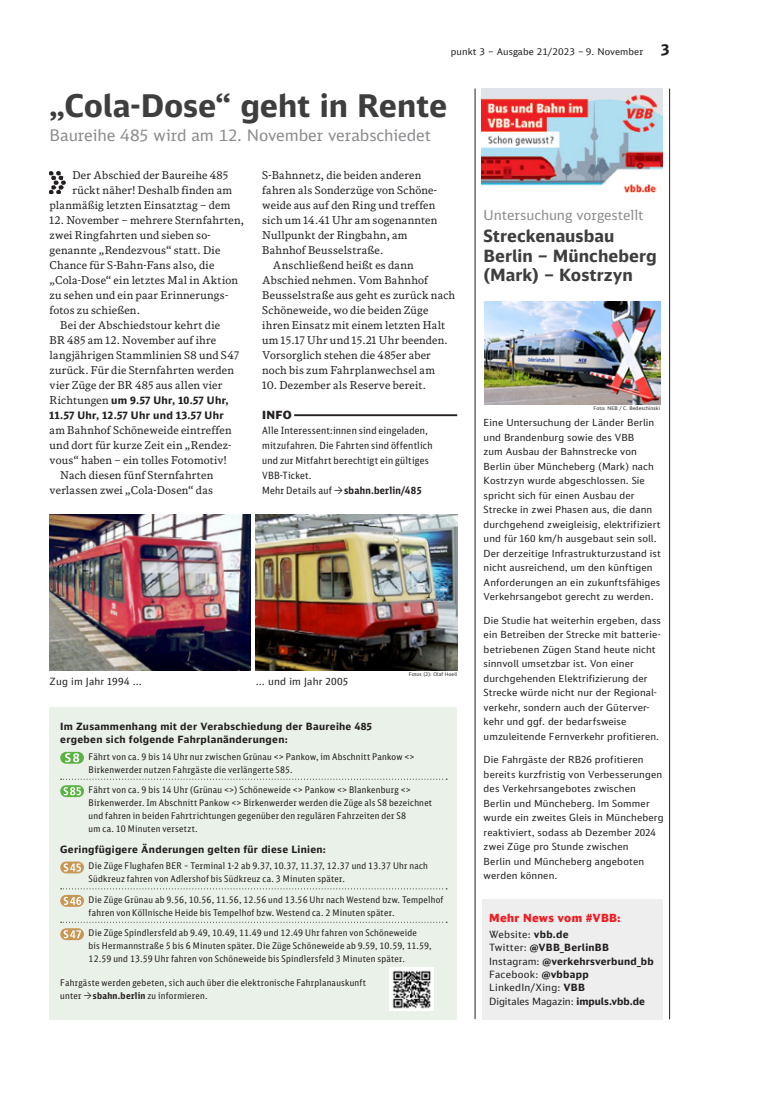
<style>
.page{position:relative;width:762px;height:1117px;background:#fff}
.page>*{position:absolute;margin:0;border:0;box-sizing:border-box;transform-origin:0 0}
.t1{font:700 31.25px "DB Sans Alternate";letter-spacing:-.005em;color:#3e3e3f}
.t2{font:700 16.88px/19.4px "DB Sans Alternate";color:#3e3e3f}
.t3{font:16px "DB Sans";letter-spacing:-.005em;color:#8a8c8f}
.t4{font:13.75px "DB Sans";letter-spacing:-.005em;color:#8a8c8f}
.t5{font:900 11.25px "DB Sans Alternate";letter-spacing:.02em;color:#ee1d23}
.t6{font:900 11.25px "DB Sans Alternate";color:#231f20}
.t7{font:10.75px "DB News";letter-spacing:.02em;color:#231f20}
.t8{font:700 10.38px/15px "DB Sans Alternate";letter-spacing:.03em;color:#231f20}
.t9{font:10px/13.4px "DB Sans Alternate";letter-spacing:.015em;color:#231f20}
.t10{font:10px/15px "DB Sans Cond";letter-spacing:.02em;color:#231f20}
.t11{font:700 10px/13.1px "DB Sans Alternate";letter-spacing:.03em;color:#231f20}
.t12{font:9.75px/14.5px "DB Sans Alternate";letter-spacing:.015em;color:#231f20}
.t13{font:9.38px "DB Sans";letter-spacing:.01em;color:#231f20}
.t14{font:9.12px/13.1px "DB Sans Cond";letter-spacing:.03em;color:#231f20}
.t15{font:5px "DB Sans Alternate";letter-spacing:.01em;color:#231f20}
.s1{font-weight:700;font-size:15px}
.s2{font-family:"DB News";font-weight:400;font-size:10.75px}
.s3{font-weight:700}
</style>
<div class="page">
<img style="left:482px;top:89px;width:180px;height:105px">
<hr style="left:475px;top:88px;width:1px;height:930px;background:#231f20">
<hr style="left:669px;top:89px;width:1px;height:930px;background:#231f20">
<div style="left:482px;top:899px;width:181px;height:120px;background:#eeeeef"></div>
<hr style="left:294px;top:414px;width:163px;height:2px;background:#231f20">
<div style="left:50px;top:707px;width:407px;height:312px;background:#eaf1e8"></div>
<svg style="left:61px;top:778px;width:386px;height:1px"></svg>
<svg style="left:61px;top:888px;width:386px;height:1px"></svg>
<svg style="left:61px;top:921px;width:386px;height:1px"></svg>
<svg style="left:60px;top:751px;width:24px;height:12px"></svg>
<svg style="left:65px;top:753px;width:14px;height:9px"></svg>
<svg style="left:60px;top:785px;width:24px;height:11px"></svg>
<svg style="left:60px;top:861px;width:24px;height:12px"></svg>
<svg style="left:64px;top:863px;width:17px;height:8px"></svg>
<svg style="left:60px;top:894px;width:24px;height:12px"></svg>
<svg style="left:64px;top:896px;width:17px;height:8px"></svg>
<svg style="left:60px;top:928px;width:24px;height:11px"></svg>
<svg style="left:64px;top:929px;width:17px;height:9px"></svg>
<img style="left:50px;top:171px;width:15px;height:23px">
<img style="left:50px;top:514px;width:201px;height:156px">
<img style="left:256px;top:514px;width:201px;height:156px">
<img style="left:390px;top:967px;width:43px;height:43px">
<img style="left:484px;top:301px;width:176px;height:103px">
<p class="t13" style="left:451px;top:46px;width:220px">punkt 3 – Ausgabe 21/2023 – 9. November <span class="s1">3</span></p>
<p class="t1" style="left:50px;top:86px;width:399px">„Cola-Dose“ geht in Rente</p>
<p class="t3" style="left:50px;top:125px;width:383px">Baureihe 485 wird am 12. November verabschiedet</p>
<p class="t7" style="left:72px;top:168px;width:157px">Der Abschied der Baureihe 485</p>
<p class="t7" style="left:72px;top:183px;width:161px">rückt näher! Deshalb finden am</p>
<p class="t7" style="left:50px;top:198px;width:182px">planmäßig letzten Einsatztag – dem</p>
<p class="t7" style="left:50px;top:213px;width:196px">12. November – mehrere Sternfahrten,</p>
<p class="t7" style="left:50px;top:228px;width:163px">zwei Ringfahrten und sieben so-</p>
<p class="t7" style="left:50px;top:243px;width:172px">genannte „Rendezvous“ statt. Die</p>
<p class="t7" style="left:50px;top:258px;width:166px">Chance für S-Bahn-Fans also, die</p>
<p class="t7" style="left:50px;top:273px;width:190px">„Cola-Dose“ ein letztes Mal in Aktion</p>
<p class="t7" style="left:50px;top:288px;width:180px">zu sehen und ein paar Erinnerungs-</p>
<p class="t7" style="left:50px;top:303px;width:92px">fotos zu schießen.</p>
<p class="t7" style="left:60px;top:318px;width:161px">Bei der Abschiedstour kehrt die</p>
<p class="t7" style="left:50px;top:333px;width:168px">BR 485 am 12. November auf ihre</p>
<p class="t7" style="left:50px;top:348px;width:191px">langjährigen Stammlinien S8 und S47</p>
<p class="t7" style="left:50px;top:363px;width:186px">zurück. Für die Sternfahrten werden</p>
<p class="t7" style="left:50px;top:378px;width:174px">vier Züge der BR 485 aus allen vier</p>
<p class="t8" style="left:50px;top:392px;width:181px"><span class="s2">Richtungen</span> um 9.57 Uhr, 10.57 Uhr,<br>11.57 Uhr, 12.57 Uhr und 13.57 Uhr</p>
<p class="t7" style="left:50px;top:423px;width:184px">am Bahnhof Schöneweide eintreffen</p>
<p class="t7" style="left:50px;top:438px;width:183px">und dort für kurze Zeit ein „Rendez-</p>
<p class="t7" style="left:50px;top:453px;width:179px">vous“ haben – ein tolles Fotomotiv!</p>
<p class="t7" style="left:60px;top:468px;width:155px">Nach diesen fünf Sternfahrten</p>
<p class="t7" style="left:50px;top:483px;width:165px">verlassen zwei „Cola-Dosen“ das</p>
<p class="t7" style="left:262px;top:168px;width:161px">S-Bahnnetz, die beiden anderen</p>
<p class="t7" style="left:262px;top:183px;width:176px">fahren als Sonderzüge von Schöne-</p>
<p class="t7" style="left:262px;top:198px;width:175px">weide aus auf den Ring und treffen</p>
<p class="t7" style="left:262px;top:213px;width:177px">sich um 14.41 Uhr am sogenannten</p>
<p class="t7" style="left:262px;top:228px;width:147px">Nullpunkt der Ringbahn, am</p>
<p class="t7" style="left:262px;top:243px;width:122px">Bahnhof Beusselstraße.</p>
<p class="t7" style="left:273px;top:258px;width:142px">Anschließend heißt es dann</p>
<p class="t7" style="left:262px;top:273px;width:167px">Abschied nehmen. Vom Bahnhof</p>
<p class="t7" style="left:262px;top:288px;width:194px">Beusselstraße aus geht es zurück nach</p>
<p class="t7" style="left:262px;top:303px;width:168px">Schöneweide, wo die beiden Züge</p>
<p class="t7" style="left:262px;top:318px;width:184px">ihren Einsatz mit einem letzten Halt</p>
<p class="t7" style="left:262px;top:333px;width:187px">um 15.17 Uhr und 15.21 Uhr beenden.</p>
<p class="t7" style="left:262px;top:348px;width:170px">Vorsorglich stehen die 485er aber</p>
<p class="t7" style="left:262px;top:363px;width:174px">noch bis zum Fahrplanwechsel am</p>
<p class="t7" style="left:262px;top:378px;width:165px">10. Dezember als Reserve bereit.</p>
<p class="t6" style="left:262px;top:407px;width:31px">Info</p>
<p class="t10" style="left:262px;top:422px;width:172px">Alle Interessent:innen sind eingeladen, mitzufahren. Die Fahrten sind öffentlich und zur Mitfahrt berechtigt ein gültiges VBB-Ticket.<br>Mehr Details auf <span class="s3">sbahn.berlin/485</span></p>
<p class="t9" style="left:50px;top:674px;width:94px">Zug im Jahr 1994 ...</p>
<p class="t9" style="left:256px;top:674px;width:93px">... und im Jahr 2005</p>
<p class="t15" style="left:409px;top:671px;width:50px">Fotos (2): Olaf Hoell</p>
<p class="t11" style="left:60px;top:719px;width:313px">Im Zusammenhang mit der Verabschiedung der Baureihe 485 ergeben sich folgende Fahrplanänderungen:</p>
<p class="t14" style="left:89px;top:749px;width:327px">Fährt von ca. 9 bis 14 Uhr nur zwischen Grünau &lt;&gt; Pankow, im Abschnitt Pankow &lt;&gt;<br>Birkenwerder nutzen Fahrgäste die verlängerte S85.</p>
<p class="t14" style="left:89px;top:782px;width:345px">Fährt von ca. 9 bis 14 Uhr (Grünau &lt;&gt;) Schöneweide &lt;&gt; Pankow &lt;&gt; Blankenburg &lt;&gt; Birkenwerder. Im Abschnitt Pankow &lt;&gt; Birkenwerder werden die Züge als S8 bezeichnet und fahren in beiden Fahrtrichtungen gegenüber den regulären Fahrzeiten der S8<br>um ca. 10 Minuten versetzt.</p>
<p class="t11" style="left:60px;top:841px;width:267px">Geringfügigere Änderungen gelten für diese Linien:</p>
<p class="t14" style="left:89px;top:859px;width:341px">Die Züge Flughafen BER – Terminal 1-2 ab 9.37, 10.37, 11.37, 12.37 und 13.37 Uhr nach<br>Südkreuz fahren von Adlershof bis Südkreuz ca. 3 Minuten später.</p>
<p class="t14" style="left:89px;top:892px;width:356px">Die Züge Grünau ab 9.56, 10.56, 11.56, 12.56 und 13.56 Uhr nach Westend bzw. Tempelhof fahren von Köllnische Heide bis Tempelhof bzw. Westend ca. 2 Minuten später.</p>
<p class="t14" style="left:89px;top:925px;width:344px">Die Züge Spindlersfeld ab 9.49, 10.49, 11.49 und 12.49 Uhr fahren von Schöneweide<br>bis Hermannstraße 5 bis 6 Minuten später. Die Züge Schöneweide ab 9.59, 10.59, 11.59,<br>12.59 und 13.59 Uhr fahren von Schöneweide bis Spindlersfeld 3 Minuten später.</p>
<p class="t14" style="left:60px;top:975px;width:307px">Fahrgäste werden gebeten, sich auch über die elektronische Fahrplanauskunft unter <span class="s3">sbahn.berlin</span> zu informieren.</p>
<p class="t4" style="left:484px;top:206px;width:161px">Untersuchung vorgestellt</p>
<p class="t2" style="left:484px;top:226px;width:175px">Streckenausbau<br>Berlin – Müncheberg (Mark) – Kostrzyn</p>
<p class="t15" style="left:593px;top:404px;width:68px">Foto: NEB / C. Bedeschinski</p>
<p class="t12" style="left:484px;top:415px;width:179px">Eine Untersuchung der Länder Berlin und Brandenburg sowie des VBB<br>zum Ausbau der Bahnstrecke von Berlin über Müncheberg (Mark) nach Kostrzyn wurde abgeschlossen. Sie spricht sich für einen Ausbau der Strecke in zwei Phasen aus, die dann durchgehend zweigleisig, elektrifiziert und für 160 km/h ausgebaut sein soll.<br>Der derzeitige Infrastrukturzustand ist nicht ausreichend, um den künftigen Anforderungen an ein zukunftsfähiges Verkehrsangebot gerecht zu werden.</p>
<p class="t12" style="left:484px;top:612px;width:179px">Die Studie hat weiterhin ergeben, dass ein Betreiben der Strecke mit batterie&shy;betriebenen Zügen Stand heute nicht sinnvoll umsetzbar ist. Von einer durchgehenden Elektrifizierung der Strecke würde nicht nur der Regional&shy;verkehr, sondern auch der Güterver&shy;kehr und ggf. der bedarfsweise umzuleitende Fernverkehr profitieren.</p>
<p class="t12" style="left:484px;top:751px;width:181px">Die Fahrgäste der RB26 profitieren bereits kurzfristig von Verbesserungen des Verkehrsangebotes zwischen<br>Berlin und Müncheberg. Im Sommer wurde ein zweites Gleis in Müncheberg reaktiviert, sodass ab Dezember 2024 zwei Züge pro Stunde zwischen<br>Berlin und Müncheberg angeboten werden können.</p>
<p class="t5" style="left:489px;top:910px;width:133px">Mehr News vom #VBB:</p>
<p class="t9" style="left:489px;top:927px;width:166px">Website: <span class="s3">vbb.de<br></span>Twitter: <span class="s3">@VBB_BerlinBB<br></span>Instagram: <span class="s3">@verkehrsverbund_bb<br></span>Facebook: <span class="s3">@vbbapp<br></span>LinkedIn/Xing: <span class="s3">VBB<br></span>Digitales Magazin: <span class="s3">impuls.vbb.de</span></p>
</div>
